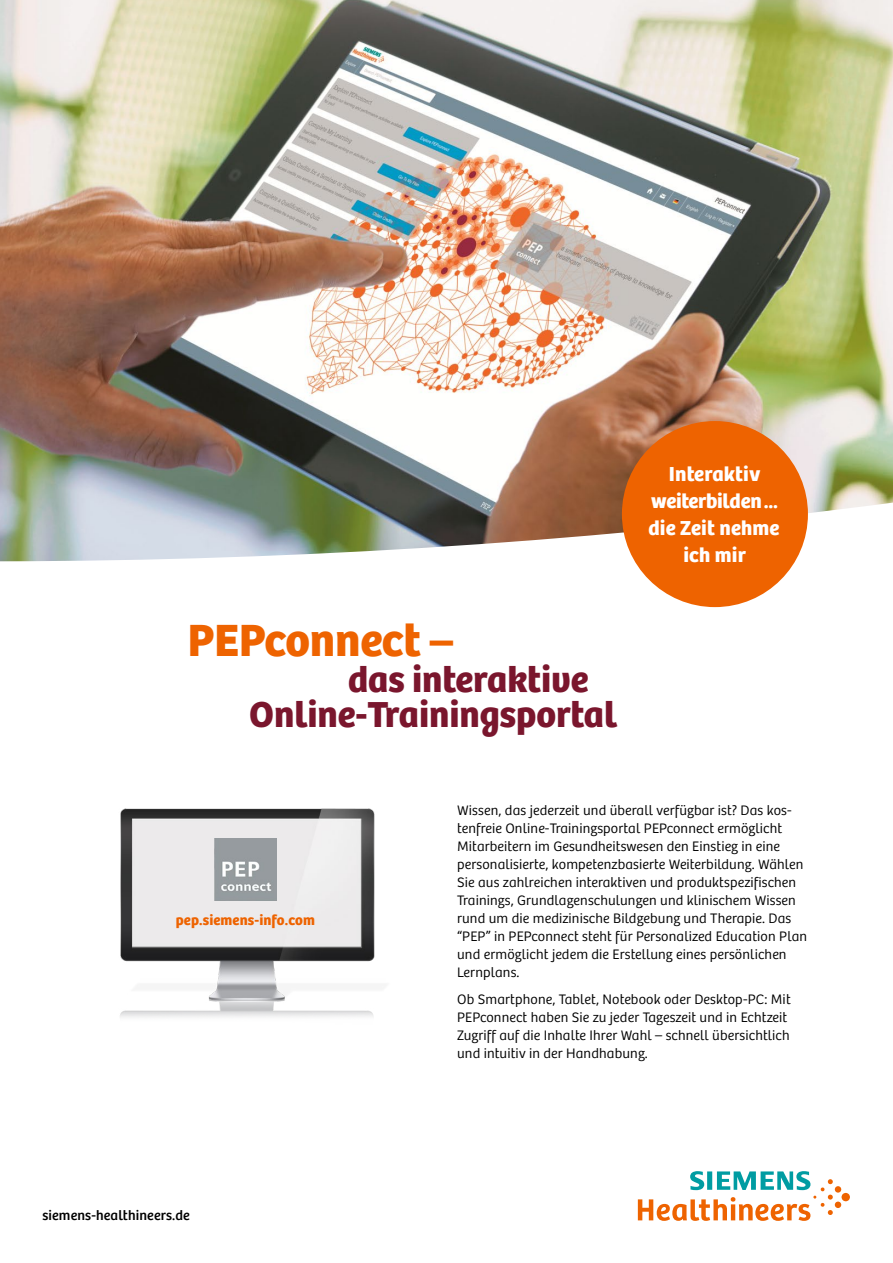
<style>
.page{position:relative;width:893px;height:1263px;background:#fff}
.page>*{position:absolute;margin:0;border:0;box-sizing:border-box;transform-origin:0 0}
.t1{font:46.8px "Bree SH Headline Regular";color:#ee6300}
.t2{font:37.5px "Bree SH Headline Regular";color:#7a162d}
.t3{font:21px/27px "Bree SH Text Bold";letter-spacing:.01em;color:#fff;text-align:center}
.t4{font:14.85px "Bree SH Text Bold";letter-spacing:.01em;color:#ee6300}
.t5{font:14.25px/18px "Bree SH Text Light";letter-spacing:.01em;color:#000}
.t6{font:14.25px "Bree SH Text Regular";letter-spacing:.01em;color:#000}
</style>
<div class="page">
<svg style="left:638px;top:1171px;width:212px;height:50px"></svg>
<img style="left:0;top:0;width:893px;height:561px">
<div style="left:622px;top:421px;width:186px;height:186px;background:#ee6300;border-radius:50%"></div>
<img style="left:120px;top:808px;width:255px;height:210px">
<img style="left:215px;top:838px;width:61px;height:62px">
<h1 class="t1" style="left:188px;top:612px;width:267px">PEPconnect –</h1>
<h2 class="t2" style="left:348px;top:656px;width:242px">das interaktive</h2>
<h2 class="t2" style="left:249px;top:692px;width:370px">Online-Trainingsportal</h2>
<h3 class="t3" style="left:648px;top:460px;width:133px">Interaktiv weiterbilden... die Zeit nehme ich mir</h3>
<p class="t4" style="left:176px;top:911px;width:141px">pep.siemens-info.com</p>
<p class="t6" style="left:43px;top:1207px;width:149px">siemens-healthineers.de</p>
<p class="t5" style="left:457px;top:802px;width:352px">Wissen, das jederzeit und überall verfügbar ist? Das kos&shy;tenfreie Online-Trainingsportal PEPconnect ermöglicht Mitarbeitern im Gesundheitswesen den Einstieg in eine personalisierte, kompetenzbasierte Weiterbildung. Wählen Sie aus zahlreichen interaktiven und produktspezifischen Trainings, Grundlagenschulungen und klinischem Wissen rund um die medizinische Bildgebung und Therapie. Das “PEP” in PEPconnect steht für Personalized Education Plan und ermöglicht jedem die Erstellung eines persönlichen Lernplans.</p>
<p class="t5" style="left:457px;top:991px;width:335px">Ob Smartphone, Tablet, Notebook oder Desktop-PC: Mit PEPconnect haben Sie zu jeder Tageszeit und in Echtzeit Zugriff auf die Inhalte Ihrer Wahl – schnell übersichtlich und intuitiv in der Handhabung.</p>
</div>
